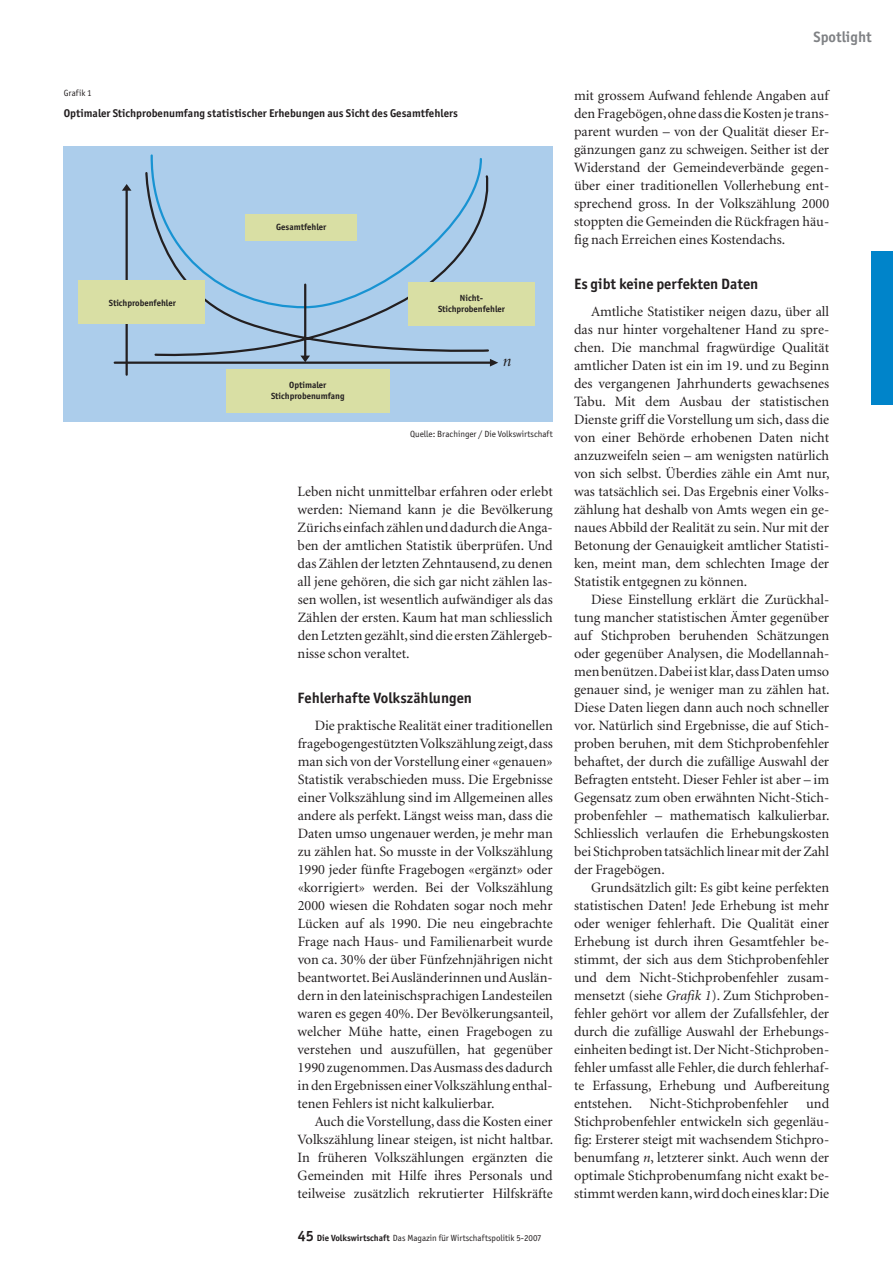
<style>
.page{position:relative;width:893px;height:1263px;background:#fff}
.page>*{position:absolute;margin:0;border:0;box-sizing:border-box;transform-origin:0 0}
.t1{font:italic 16.5px "Minion";color:#231f20}
.t2{font:700 15px "Officina San ITC";letter-spacing:.005em;color:#231f20}
.t3{font:700 15px "Officina San ITC";letter-spacing:.005em;color:#808285}
.t4{font:14.25px/18px "Minion";color:#231f20;text-align:justify}
.t5{font:700 11.25px "Officina San ITC";letter-spacing:.005em;color:#231f20}
.t6{font:9px "Officina San ITC";color:#231f20}
.t7{font:700 9px/10.8px "Officina San ITC";color:#231f20;text-align:center}
.s1{font-weight:700;font-size:15px}
.s2{font-weight:700}
.s3{font-style:italic}
</style>
<div class="page">
<div style="left:872px;top:252px;width:21px;height:153px;background:#0084ca"></div>
<div style="left:64px;top:146px;width:489px;height:276px;background:#accdeb"></div>
<svg style="left:144px;top:171px;width:356px;height:186px"></svg>
<svg style="left:300px;top:356px;width:10px;height:6px"></svg>
<hr style="left:115px;top:362px;width:376px;height:2px;background:#231f20">
<svg style="left:490px;top:359px;width:8px;height:7px"></svg>
<hr style="left:126px;top:190px;width:2px;height:185px;background:#231f20">
<svg style="left:122px;top:184px;width:9px;height:7px"></svg>
<div style="left:246px;top:214px;width:111px;height:27px;background:#d9dfa4"></div>
<div style="left:79px;top:280px;width:126px;height:43px;background:#d9dfa4"></div>
<div style="left:408px;top:282px;width:127px;height:43px;background:#d9dfa4"></div>
<div style="left:226px;top:369px;width:164px;height:43px;background:#d9dfa4"></div>
<p class="t6" style="left:64px;top:87px;width:30px">Grafik 1</p>
<p class="t5" style="left:64px;top:106px;width:396px">Optimaler Stichprobenumfang statistischer Erhebungen aus Sicht des Gesamtfehlers</p>
<p class="t7" style="left:276px;top:221px;width:52px">Gesamtfehler</p>
<p class="t7" style="left:109px;top:298px;width:68px">Stichprobenfehler</p>
<p class="t7" style="left:438px;top:292px;width:68px">Nicht-<br>Stichprobenfehler</p>
<p class="t7" style="left:271px;top:380px;width:75px">Optimaler<br>Stichprobenumfang</p>
<p class="t1" style="left:503px;top:353px;width:10px">n</p>
<p class="t6" style="left:410px;top:429px;width:144px">Quelle: Brachinger / Die Volkswirtschaft</p>
<p class="t4" style="left:298px;top:482px;width:257px">Leben nicht unmittelbar erfahren oder erlebt werden: Niemand kann je die Bevölkerung Zürichs einfach zählen und dadurch die Anga&shy;ben der amtlichen Statistik überprüfen. Und das Zählen der letzten Zehntausend, zu denen all jene gehören, die sich gar nicht zählen las&shy;sen wollen, ist wesentlich aufwändiger als das Zählen der ersten. Kaum hat man schliesslich den Letzten gezählt, sind die ersten Zählergeb&shy;nisse schon veraltet.</p>
<p class="t2" style="left:298px;top:688px;width:176px">Fehlerhafte Volkszählungen</p>
<p class="t4" style="left:298px;top:716px;width:257px;text-indent:17px">Die praktische Realität einer traditionellen fragebogengestützten Volkszählung zeigt, dass man sich von der Vorstellung einer «genauen» Statistik verabschieden muss. Die Ergebnisse einer Volkszählung sind im Allgemeinen alles andere als perfekt. Längst weiss man, dass die Daten umso ungenauer werden, je mehr man zu zählen hat. So musste in der Volkszählung 1990 jeder fünfte Fragebogen «ergänzt» oder «korrigiert» werden. Bei der Volkszählung 2000 wiesen die Rohdaten sogar noch mehr Lücken auf als 1990. Die neu eingebrachte Frage nach Haus- und Familienarbeit wurde von ca. 30% der über Fünfzehnjährigen nicht beantwortet. Bei Ausländerinnen und Auslän&shy;dern in den lateinischsprachigen Landesteilen waren es gegen 40%. Der Bevölkerungsanteil, welcher Mühe hatte, einen Fragebogen zu verstehen und auszufüllen, hat gegenüber 1990 zugenommen. Das Ausmass des dadurch in den Ergebnissen einer Volkszählung enthal&shy;tenen Fehlers ist nicht kalkulierbar.</p>
<p class="t4" style="left:298px;top:1112px;width:257px;text-indent:17px">Auch die Vorstellung, dass die Kosten einer Volkszählung linear steigen, ist nicht haltbar.<br>In früheren Volkszählungen ergänzten die Gemeinden mit Hilfe ihres Personals und teilweise zusätzlich rekrutierter Hilfskräfte</p>
<p class="t6" style="left:298px;top:1232px;width:246px"><span class="s1">45</span> <span class="s2">Die Volkswirtschaft</span> Das Magazin für Wirtschaftspolitik 5-2007</p>
<p class="t3" style="left:813px;top:27px;width:60px">Spotlight</p>
<p class="t4" style="left:574px;top:86px;width:257px">mit grossem Aufwand fehlende Angaben auf den Fragebögen, ohne dass die Kosten je trans&shy;parent wurden – von der Qualität dieser Er&shy;gänzungen ganz zu schweigen. Seither ist der Widerstand der Gemeindeverbände gegen&shy;über einer traditionellen Vollerhebung ent&shy;sprechend gross. In der Volkszählung 2000 stoppten die Gemeinden die Rückfragen häu&shy;fig nach Erreichen eines Kostendachs.</p>
<p class="t2" style="left:574px;top:274px;width:186px">Es gibt keine perfekten Daten</p>
<p class="t4" style="left:574px;top:302px;width:257px;text-indent:17px">Amtliche Statistiker neigen dazu, über all das nur hinter vorgehaltener Hand zu spre&shy;chen. Die manchmal fragwürdige Qualität amtlicher Daten ist ein im 19. und zu Beginn des vergangenen Jahrhunderts gewachsenes Tabu. Mit dem Ausbau der statistischen Dienste griff die Vorstellung um sich, dass die von einer Behörde erhobenen Daten nicht anzuzweifeln seien – am wenigsten natürlich von sich selbst. Überdies zähle ein Amt nur, was tatsächlich sei. Das Ergebnis einer Volks&shy;zählung hat deshalb von Amts wegen ein ge&shy;naues Abbild der Realität zu sein. Nur mit der Betonung der Genauigkeit amtlicher Statisti&shy;ken, meint man, dem schlechten Image der Statistik entgegnen zu können.</p>
<p class="t4" style="left:574px;top:590px;width:257px;text-indent:17px">Diese Einstellung erklärt die Zurückhal&shy;tung mancher statistischen Ämter gegenüber auf Stichproben beruhenden Schätzungen oder gegenüber Analysen, die Modellannah&shy;men benützen. Dabei ist klar, dass Daten umso genauer sind, je weniger man zu zählen hat.<br>Diese Daten liegen dann auch noch schneller vor. Natürlich sind Ergebnisse, die auf Stich&shy;proben beruhen, mit dem Stichprobenfehler behaftet, der durch die zufällige Auswahl der Befragten entsteht. Dieser Fehler ist aber – im Gegensatz zum oben erwähnten Nicht-Stich&shy;probenfehler – mathematisch kalkulierbar.<br>Schliesslich verlaufen die Erhebungskosten bei Stichproben tatsächlich linear mit der Zahl der Fragebögen.</p>
<p class="t4" style="left:574px;top:878px;width:257px;text-indent:17px">Grundsätzlich gilt: Es gibt keine perfekten statistischen Daten! Jede Erhebung ist mehr oder weniger fehlerhaft. Die Qualität einer Erhebung ist durch ihren Gesamtfehler be&shy;stimmt, der sich aus dem Stichprobenfehler und dem Nicht-Stichprobenfehler zusam&shy;mensetzt (siehe <span class="s3">Grafik 1</span>). Zum Stichproben&shy;fehler gehört vor allem der Zufallsfehler, der durch die zufällige Auswahl der Erhebungs&shy;einheiten bedingt ist. Der Nicht-Stichproben&shy;fehler umfasst alle Fehler, die durch fehlerhaf&shy;te Erfassung, Erhebung und Aufbereitung entstehen. Nicht-Stichprobenfehler und Stichprobenfehler entwickeln sich gegenläu&shy;fig: Ersterer steigt mit wachsendem Stichpro&shy;benumfang <span class="s3">n</span>, letzterer sinkt. Auch wenn der optimale Stichprobenumfang nicht exakt be&shy;stimmt werden kann, wird doch eines klar: Die</p>
</div>
